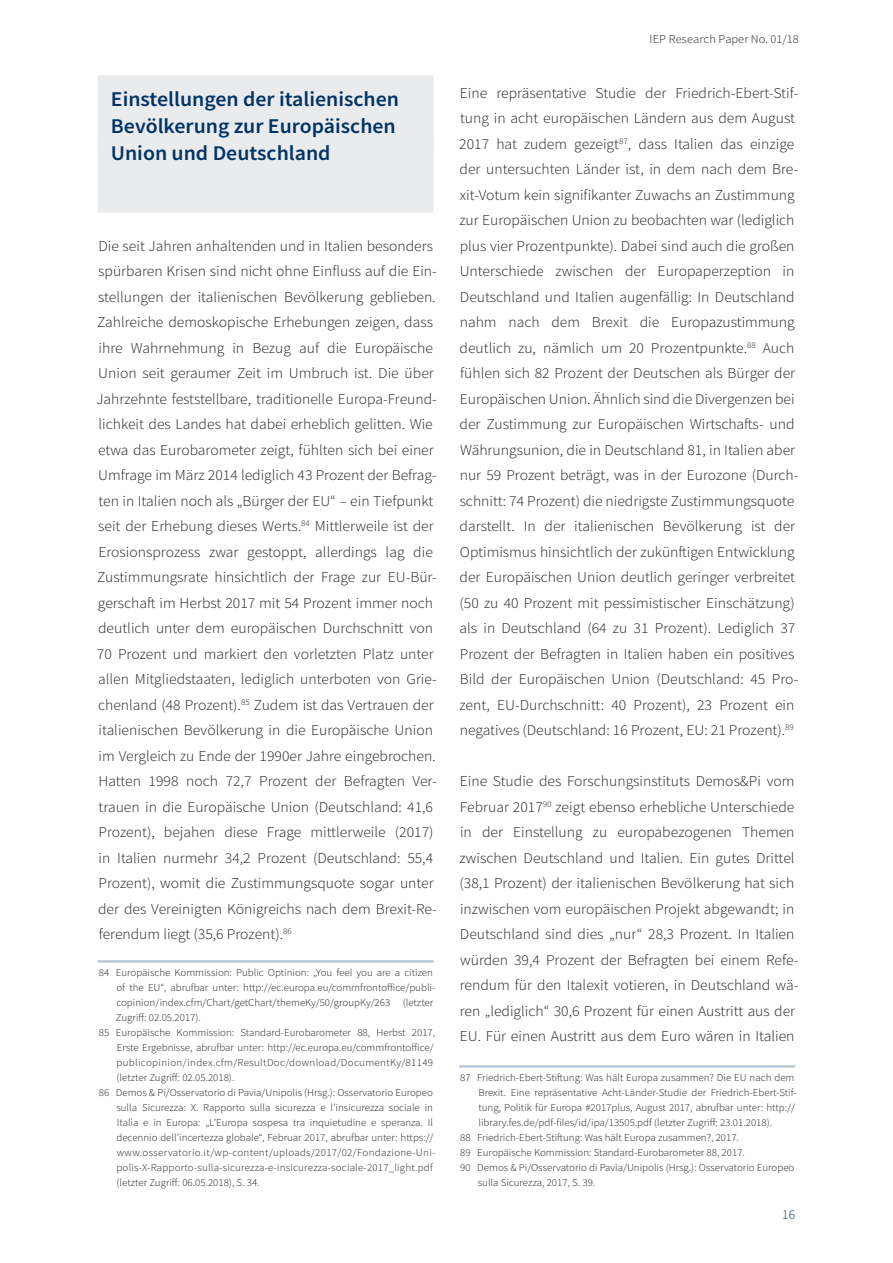
<style>
.page{position:relative;width:893px;height:1263px;background:#fff}
.page>*{position:absolute;margin:0;border:0;box-sizing:border-box;transform-origin:0 0}
.Ü_Kapitelüberschrift{font:600 21px/27px "Source Sans Pro";color:#036;scale:1.04 1}
.Text_Absatz{font:300 15px/25.5px "Source Sans Pro";color:#231f20;scale:1.04 1}
.Text_1__Absatz{font:300 15px/25.5px "Source Sans Pro";color:#231f20;scale:1.04 1}
.t1{font:300 13.5px "Source Sans Pro";color:#036}
.t2{font:300 12px "Source Sans Pro";letter-spacing:.01em;color:#231f20;scale:1.04 1}
.Fußnotentext{font:300 10.5px/15px "Source Sans Pro";color:#231f20;scale:1.04 1}
</style>
<div class="page">
<div style="left:98px;top:75px;width:336px;height:75px;background:#e9ebec"></div>
<div style="left:98px;top:138px;width:336px;height:75px;background:#e9ebec"></div>
<hr style="left:98px;top:960px;width:336px;height:2px;background:#b3c2d1">
<hr style="left:459px;top:1065px;width:336px;height:2px;background:#b3c2d1">
<p class="Ü_Kapitelüberschrift" style="left:111px;top:85px;width:279px">Einstellungen der italienischen<br>Bevölkerung zur Europäischen<br>Union und Deutschland</p>
<p class="Text_1__Absatz" style="left:96px;top:233px;width:329px">Die seit Jahren anhaltenden und in Italien besonders spürbaren Krisen sind nicht ohne Einfluss auf die Ein&shy;stellungen der italienischen Bevölkerung geblieben.<br>Zahlreiche demoskopische Erhebungen zeigen, dass ihre Wahrnehmung in Bezug auf die Europäische Union seit geraumer Zeit im Umbruch ist. Die über Jahrzehnte feststellbare, traditionelle Europa-Freund&shy;lichkeit des Landes hat dabei erheblich gelitten. Wie etwa das Eurobarometer zeigt, fühlten sich bei einer Umfrage im März 2014 lediglich 43 Prozent der Befrag&shy;ten in Italien noch als „Bürger der EU“ – ein Tiefpunkt seit der Erhebung dieses Werts.<sup>84</sup> Mittlerweile ist der Erosionsprozess zwar gestoppt, allerdings lag die Zustimmungsrate hinsichtlich der Frage zur EU-Bür&shy;gerschaft im Herbst 2017 mit 54 Prozent immer noch deutlich unter dem europäischen Durchschnitt von 70 Prozent und markiert den vorletzten Platz unter allen Mitgliedstaaten, lediglich unterboten von Grie&shy;chenland (48 Prozent).<sup>85</sup> Zudem ist das Vertrauen der italienischen Bevölkerung in die Europäische Union im Vergleich zu Ende der 1990er Jahre eingebrochen.<br>Hatten 1998 noch 72,7 Prozent der Befragten Ver&shy;trauen in die Europäische Union (Deutschland: 41,6<br>Prozent), bejahen diese Frage mittlerweile (2017) in Italien nurmehr 34,2 Prozent (Deutschland: 55,4<br>Prozent), womit die Zustimmungsquote sogar unter der des Vereinigten Königreichs nach dem Brexit-Re&shy;ferendum liegt (35,6 Prozent).<sup>86</sup></p>
<p class="Fußnotentext" style="left:116px;top:965px;width:309px;text-indent:-17px">84 Europäische Kommission: Public Optinion: „You feel you are a citizen of the EU“, abrufbar unter: http://ec.europa.eu/commfrontoffice/publi&shy;copinion/index.cfm/Chart/getChart/themeKy/50/groupKy/263 (letzter Zugriff: 02.05.2017).</p>
<p class="Fußnotentext" style="left:116px;top:1025px;width:308px;text-indent:-18px">85 Europäische Kommission: Standard-Eurobarometer 88, Herbst 2017, Erste Ergebnisse, abrufbar unter: http://ec.europa.eu/commfrontoffice/ publicopinion/index.cfm/ResultDoc/download/DocumentKy/81149 (letzter Zugriff: 02.05.2018).</p>
<p class="Fußnotentext" style="left:116px;top:1085px;width:308px;text-indent:-18px">86 Demos &amp; Pi/Osservatorio di Pavia/Unipolis (Hrsg.): Osservatorio Europeo sulla Sicurezza: X. Rapporto sulla sicurezza e l’insicurezza sociale in Italia e in Europa: „L’Europa sospesa tra inquietudine e speranza. Il decennio dell’incertezza globale“, Februar 2017, abrufbar unter: https:// www.osservatorio.it/wp-content/uploads/2017/02/Fondazione-Uni&shy;polis-X-Rapporto-sulla-sicurezza-e-insicurezza-sociale-2017_light.pdf (letzter Zugriff: 06.05.2018), S. 34.</p>
<p class="t2" style="left:649px;top:32px;width:145px">IEP Research Paper No. 01/18</p>
<p class="Text_Absatz" style="left:459px;top:80px;width:327px">Eine repräsentative Studie der Friedrich-Ebert-Stif&shy;tung in acht europäischen Ländern aus dem August 2017 hat zudem gezeigt<sup>87</sup>, dass Italien das einzige der untersuchten Länder ist, in dem nach dem Bre&shy;xit-Votum kein signifikanter Zuwachs an Zustimmung zur Europäischen Union zu beobachten war (lediglich plus vier Prozentpunkte). Dabei sind auch die großen Unterschiede zwischen der Europaperzeption in Deutschland und Italien augenfällig: In Deutschland nahm nach dem Brexit die Europazustimmung deutlich zu, nämlich um 20 Prozentpunkte.<sup>88</sup> Auch fühlen sich 82 Prozent der Deutschen als Bürger der Europäischen Union. Ähnlich sind die Divergenzen bei der Zustimmung zur Europäischen Wirtschafts- und Währungsunion, die in Deutschland 81, in Italien aber nur 59 Prozent beträgt, was in der Eurozone (Durch&shy;schnitt: 74 Prozent) die niedrigste Zustimmungsquote darstellt. In der italienischen Bevölkerung ist der Optimismus hinsichtlich der zukünftigen Entwicklung der Europäischen Union deutlich geringer verbreitet (50 zu 40 Prozent mit pessimistischer Einschätzung) als in Deutschland (64 zu 31 Prozent). Lediglich 37<br>Prozent der Befragten in Italien haben ein positives Bild der Europäischen Union (Deutschland: 45 Pro&shy;zent, EU-Durchschnitt: 40 Prozent), 23 Prozent ein negatives (Deutschland: 16 Prozent, EU: 21 Prozent).<sup>89</sup></p>
<p class="Text_Absatz" style="left:459px;top:769px;width:327px">Eine Studie des Forschungsinstituts Demos&amp;Pi vom Februar 2017<sup>90</sup> zeigt ebenso erhebliche Unterschiede in der Einstellung zu europabezogenen Themen zwischen Deutschland und Italien. Ein gutes Drittel (38,1 Prozent) der italienischen Bevölkerung hat sich inzwischen vom europäischen Projekt abgewandt; in Deutschland sind dies „nur“ 28,3 Prozent. In Italien würden 39,4 Prozent der Befragten bei einem Refe&shy;rendum für den Italexit votieren, in Deutschland wä&shy;ren „lediglich“ 30,6 Prozent für einen Austritt aus der EU. Für einen Austritt aus dem Euro wären in Italien</p>
<p class="Fußnotentext" style="left:478px;top:1070px;width:308px;text-indent:-18px">87 Friedrich-Ebert-Stiftung: Was hält Europa zusammen? Die EU nach dem Brexit. Eine repräsentative Acht-Länder-Studie der Friedrich-Ebert-Stif&shy;tung, Politik für Europa #2017plus, August 2017, abrufbar unter: http:// library.fes.de/pdf-files/id/ipa/13505.pdf (letzter Zugriff: 23.01.2018).</p>
<p class="Fußnotentext" style="left:460px;top:1130px;width:270px">88 Friedrich-Ebert-Stiftung: Was hält Europa zusammen?, 2017.</p>
<p class="Fußnotentext" style="left:460px;top:1145px;width:275px">89 Europäische Kommission: Standard-Eurobarometer 88, 2017.</p>
<p class="Fußnotentext" style="left:478px;top:1160px;width:306px;text-indent:-18px">90 Demos &amp; Pi/Osservatorio di Pavia/Unipolis (Hrsg.): Osservatorio Europeo sulla Sicurezza, 2017, S. 39.</p>
<p class="t1" style="left:782px;top:1206px;width:14px">16</p>
</div>
